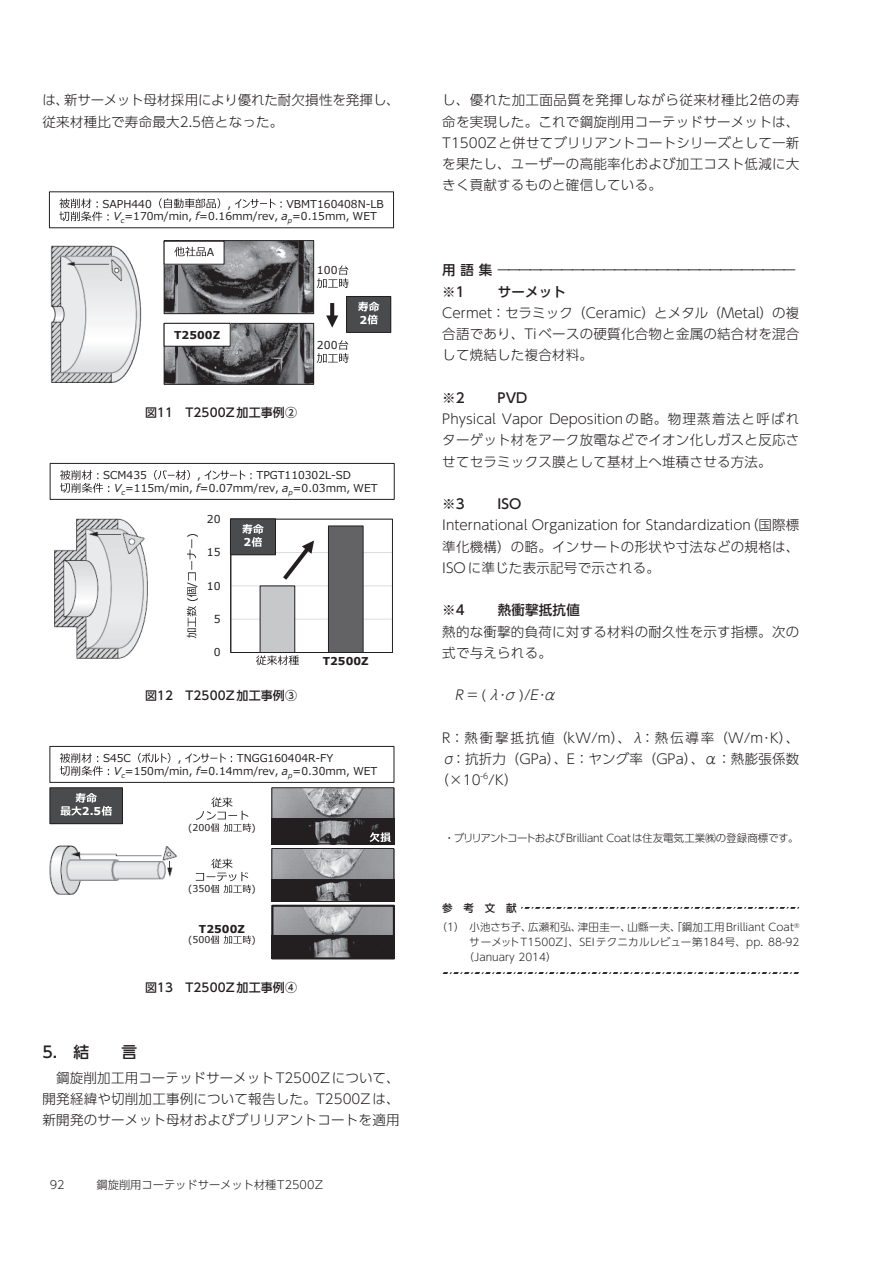
<style>
.page{position:relative;width:893px;height:1263px;background:#fff}
.page>*{position:absolute;margin:0;border:0;box-sizing:border-box;transform-origin:0 0}
.t1{font:500 15.75px "UD Shin Go Pro";color:#231f20}
.t2{font:300 13.5px/21.3px "UD Shin Go Pro";letter-spacing:.02em;color:#231f20;text-align:justify}
.t3{font:300 13.5px/21.3px "UD Shin Go Pro";letter-spacing:-.215em;color:#231f20}
.t4{font:300 13.5px "UD Shin Go Pro";letter-spacing:.135em;color:#231f20}
.t5{font:500 13.5px "UD Shin Go Pro";letter-spacing:.02em;color:#231f20}
.t6{font:italic 300 13.5px "UD Shin Go Pro";color:#231f20}
.t7{font:500 12px "UD Shin Go Pro";letter-spacing:.015em;color:#231f20}
.t8{font:300 11.25px "UD Shin Go Pro";color:#231f20}
.t9{font:10.8px/12.9px "Meiryo UI";letter-spacing:.005em;color:#231f20}
.t10{font:10.8px "Verdana";letter-spacing:.005em;color:#231f20}
.t11{font:700 10.8px "Verdana";letter-spacing:.005em;color:#231f20}
.t12{font:700 10.8px "Verdana";color:#fff}
.t13{font:300 10.5px/19.5px "UD Shin Go Pro";color:#231f20}
.t14{font:300 10.5px "UD Shin Go Pro";letter-spacing:-.02em;color:#231f20}
.t15{font:9.45px "Verdana";color:#231f20}
.t16{font:300 7.8px "UD Shin Go Pro";color:#231f20}
.s1{font-style:italic}
.s2{font-weight:500}
.s3{font-style:normal}
</style>
<div class="page">
<svg style="left:521px;top:907px;width:278px;height:1px"></svg>
<svg style="left:443px;top:972px;width:356px;height:2px"></svg>
<img style="left:50px;top:245px;width:92px;height:138px">
<img style="left:166px;top:325px;width:146px;height:58px">
<img style="left:166px;top:242px;width:146px;height:70px">
<img style="left:178px;top:347px;width:1px;height:36px">
<div style="left:164px;top:240px;width:150px;height:74px;border:1px solid #231f20"></div>
<div style="left:164px;top:323px;width:150px;height:62px;border:1px solid #231f20"></div>
<div style="left:164px;top:241px;width:60px;height:23px;background:#fff"></div>
<div style="left:164px;top:241px;width:61px;height:24px;border:1px solid #231f20"></div>
<svg style="left:174px;top:247px;width:32px;height:9px"></svg>
<div style="left:164px;top:323px;width:66px;height:23px;background:#fff"></div>
<div style="left:164px;top:323px;width:67px;height:24px;border:1px solid #231f20"></div>
<svg style="left:159px;top:198px;width:61px;height:10px"></svg>
<svg style="left:235px;top:199px;width:47px;height:9px"></svg>
<svg style="left:59px;top:199px;width:50px;height:22px"></svg>
<div style="left:347px;top:296px;width:44px;height:36px;background:#4a4b4c"></div>
<div style="left:346px;top:296px;width:45px;height:37px;border:1px solid #231f20"></div>
<svg style="left:358px;top:302px;width:21px;height:22px"></svg>
<svg style="left:330px;top:303px;width:4px;height:12px"></svg>
<svg style="left:326px;top:315px;width:12px;height:13px"></svg>
<svg style="left:317px;top:265px;width:32px;height:23px"></svg>
<svg style="left:317px;top:340px;width:32px;height:23px"></svg>
<div style="left:50px;top:463px;width:345px;height:37px;border:1px solid #231f20"></div>
<svg style="left:154px;top:470px;width:36px;height:10px"></svg>
<svg style="left:205px;top:470px;width:47px;height:10px"></svg>
<svg style="left:60px;top:470px;width:49px;height:23px"></svg>
<img style="left:54px;top:518px;width:94px;height:141px">
<hr style="left:231px;top:619px;width:161px;height:1px;background:#dcdddf">
<hr style="left:231px;top:585px;width:161px;height:1px;background:#dcdddf">
<hr style="left:231px;top:552px;width:161px;height:1px;background:#dcdddf">
<div style="left:230px;top:519px;width:163px;height:134px;border:1px solid #231f20"></div>
<div style="left:260px;top:586px;width:35px;height:66px;background:#c7c8ca"></div>
<div style="left:260px;top:585px;width:35px;height:68px;border:1px solid #231f20"></div>
<div style="left:328px;top:526px;width:35px;height:126px;background:#636366"></div>
<div style="left:328px;top:525px;width:36px;height:128px;border:1px solid #231f20"></div>
<hr style="left:230px;top:519px;width:1px;height:133px;background:#231f20">
<svg style="left:187px;top:606px;width:9px;height:32px"></svg>
<svg style="left:187px;top:587px;width:9px;height:10px"></svg>
<svg style="left:187px;top:539px;width:9px;height:42px"></svg>
<svg style="left:256px;top:655px;width:43px;height:10px"></svg>
<svg style="left:283px;top:540px;width:31px;height:40px"></svg>
<div style="left:230px;top:519px;width:45px;height:36px;background:#4a4b4c"></div>
<div style="left:230px;top:518px;width:46px;height:37px;border:1px solid #231f20"></div>
<svg style="left:242px;top:524px;width:22px;height:23px"></svg>
<div style="left:49px;top:746px;width:345px;height:37px;border:1px solid #231f20"></div>
<svg style="left:138px;top:753px;width:32px;height:10px"></svg>
<svg style="left:185px;top:753px;width:47px;height:10px"></svg>
<svg style="left:60px;top:753px;width:49px;height:23px"></svg>
<img style="left:49px;top:845px;width:129px;height:49px">
<img style="left:274px;top:908px;width:118px;height:48px">
<img style="left:273px;top:789px;width:119px;height:53px">
<img style="left:273px;top:850px;width:119px;height:50px">
<div style="left:271px;top:848px;width:123px;height:54px;border:1px solid #231f20"></div>
<div style="left:271px;top:905px;width:124px;height:54px;border:2px solid #231f20"></div>
<svg style="left:196px;top:797px;width:55px;height:35px"></svg>
<svg style="left:196px;top:859px;width:55px;height:34px"></svg>
<svg style="left:210px;top:935px;width:41px;height:9px"></svg>
<svg style="left:370px;top:832px;width:21px;height:10px"></svg>
<div style="left:271px;top:787px;width:123px;height:57px;border:1px solid #231f20"></div>
<div style="left:50px;top:788px;width:72px;height:36px;background:#4a4b4c"></div>
<div style="left:49px;top:787px;width:74px;height:37px;border:1px solid #231f20"></div>
<svg style="left:60px;top:793px;width:52px;height:23px"></svg>
<p class="t2" style="left:43px;top:89px;width:359px">は、新サーメット母材採用により優れた耐欠損性を発揮し、従来材種比で寿命最大2.5倍となった。</p>
<p class="t9" style="left:113px;top:198px;width:272px;text-indent:173px">VBMT160408N-LB<br><span class="s1">V</span><sub>c</sub>=170m/min, <span class="s1">f</span>=0.16mm/rev, <span class="s1">a</span><sub>p</sub>=0.15mm, WET</p>
<p class="t9" style="left:103px;top:198px;width:51px">SAPH440</p>
<p class="t9" style="left:227px;top:198px;width:5px">,</p>
<p class="t10" style="left:207px;top:244px;width:9px">A</p>
<p class="t11" style="left:174px;top:327px;width:48px">T2500Z</p>
<p class="t10" style="left:317px;top:263px;width:22px">100</p>
<p class="t10" style="left:317px;top:338px;width:22px">200</p>
<p class="t7" style="left:145px;top:403px;width:154px">図11　T2500Z加工事例②</p>
<p class="t12" style="left:359px;top:312px;width:9px">2</p>
<p class="t9" style="left:103px;top:469px;width:45px">SCM435</p>
<p class="t9" style="left:114px;top:469px;width:265px;text-indent:142px">TPGT110302L-SD<br><span class="s1">V</span><sub>c</sub>=115m/min, <span class="s1">f</span>=0.07mm/rev, <span class="s1">a</span><sub>p</sub>=0.03mm, WET</p>
<p class="t9" style="left:197px;top:469px;width:5px">,</p>
<p class="t10" style="left:184px;top:538px;width:6px;rotate:-90deg">)</p>
<p class="t10" style="left:207px;top:512px;width:15px">20</p>
<p class="t10" style="left:207px;top:545px;width:15px">15</p>
<p class="t10" style="left:184px;top:602px;width:22px;rotate:-90deg">( /</p>
<p class="t10" style="left:207px;top:578px;width:15px">10</p>
<p class="t10" style="left:214px;top:611px;width:8px">5</p>
<p class="t10" style="left:214px;top:645px;width:8px">0</p>
<p class="t12" style="left:244px;top:535px;width:9px">2</p>
<p class="t7" style="left:145px;top:686px;width:154px">図12　T2500Z加工事例③</p>
<p class="t11" style="left:323px;top:653px;width:48px">T2500Z</p>
<p class="t9" style="left:114px;top:752px;width:265px;text-indent:123px">TNGG160404R-FY<br><span class="s1">V</span><sub>c</sub>=150m/min, <span class="s1">f</span>=0.14mm/rev, <span class="s1">a</span><sub>p</sub>=0.30mm, WET</p>
<p class="t9" style="left:103px;top:752px;width:29px">S45C</p>
<p class="t9" style="left:178px;top:752px;width:5px">,</p>
<p class="t12" style="left:82px;top:803px;width:21px">2.5</p>
<p class="t15" style="left:188px;top:821px;width:24px">(200</p>
<p class="t15" style="left:252px;top:821px;width:6px">)</p>
<p class="t15" style="left:188px;top:882px;width:24px">(350</p>
<p class="t15" style="left:252px;top:882px;width:6px">)</p>
<p class="t11" style="left:199px;top:921px;width:48px">T2500Z</p>
<p class="t15" style="left:188px;top:933px;width:24px">(500</p>
<p class="t15" style="left:252px;top:933px;width:6px">)</p>
<p class="t7" style="left:145px;top:978px;width:154px">図13　T2500Z加工事例④</p>
<p class="t1" style="left:43px;top:1039px;width:96px">5.　結　　言</p>
<p class="t2" style="left:43px;top:1067px;width:359px;text-indent:14px">鋼旋削加工用コーテッドサーメットT2500Zについて、開発経緯や切削加工事例について報告した。T2500Zは、新開発のサーメット母材およびブリリアントコートを適用</p>
<p class="t8" style="left:50px;top:1176px;width:16px">92</p>
<p class="t8" style="left:97px;top:1176px;width:228px">鋼旋削用コーテッドサーメット材種T2500Z</p>
<p class="t2" style="left:442px;top:89px;width:359px">し、優れた加工面品質を発揮しながら従来材種比2倍の寿命を実現した。これで鋼旋削用コーテッドサーメットは、T1500Zと併せてブリリアントコートシリーズとして一新を果たし、ユーザーの高能率化および加工コスト低減に大きく貢献するものと確信している。</p>
<p class="t3" style="left:442px;top:259px;width:355px"><span class="s2">用 語 集</span> ーーーーーーーーーーーーーーーーーーーーーーーーーーーー<span class="s2">※1</span></p>
<p class="t5" style="left:498px;top:281px;width:70px">サーメット</p>
<p class="t2" style="left:442px;top:302px;width:359px">Cermet：セラミック（Ceramic）とメタル（Metal）の複合語であり、Tiベースの硬質化合物と金属の結合材を混合して焼結した複合材料。</p>
<p class="t5" style="left:442px;top:387px;width:24px">※2</p>
<p class="t5" style="left:498px;top:387px;width:31px">PVD</p>
<p class="t2" style="left:442px;top:408px;width:359px">Physical Vapor Deposition の略。物理蒸着法と呼ばれターゲット材をアーク放電などでイオン化しガスと反応させてセラミックス膜として基材上へ堆積させる方法。</p>
<p class="t5" style="left:442px;top:493px;width:24px">※3</p>
<p class="t5" style="left:498px;top:493px;width:25px">ISO</p>
<p class="t2" style="left:442px;top:514px;width:359px">International Organization for Standardization（国際標準化機構）の略。インサートの形状や寸法などの規格は、ISOに準じた表示記号で示される。</p>
<p class="t5" style="left:442px;top:599px;width:24px">※4</p>
<p class="t5" style="left:498px;top:599px;width:84px">熱衝撃抵抗値</p>
<p class="t2" style="left:442px;top:620px;width:359px">熱的な衝撃的負荷に対する材料の耐久性を示す指標。次の式で与えられる。</p>
<p class="t6" style="left:455px;top:684px;width:107px">R<span class="s3">＝ (</span>λ･σ<span class="s3">)/</span>E･α</p>
<p class="t4" style="left:442px;top:727px;width:359px">R：熱衝撃抵抗値 （kW/m）、λ：熱伝導率（W/m･K）、</p>
<p class="t2" style="left:442px;top:748px;width:359px">σ：抗折力（GPa）、E：ヤング率（GPa）、α：熱膨張係数</p>
<p class="t2" style="left:435px;top:769px;width:47px">（×10</p>
<p class="t16" style="left:481px;top:769px;width:9px">-6</p>
<p class="t2" style="left:488px;top:769px;width:31px">/K）</p>
<p class="t14" style="left:444px;top:829px;width:356px">・ ブリリアントコートおよびBrilliant Coatは住友電気工業㈱の登録商標です。</p>
<p class="t13" style="left:436px;top:898px;width:364px;text-indent:6px"><span class="s2">参　考　文　献<br></span>（1） 小池さち子、広瀬和弘、津田圭一、山縣一夫、「鋼加工用Brilliant Coat<sup>®</sup></p>
<p class="t13" style="left:464px;top:934px;width:337px;line-height:15px;text-indent:6px">サーメットT1500Z」、SEIテクニカルレビュー第184号、pp. 88-92（January 2014）</p>
</div>
